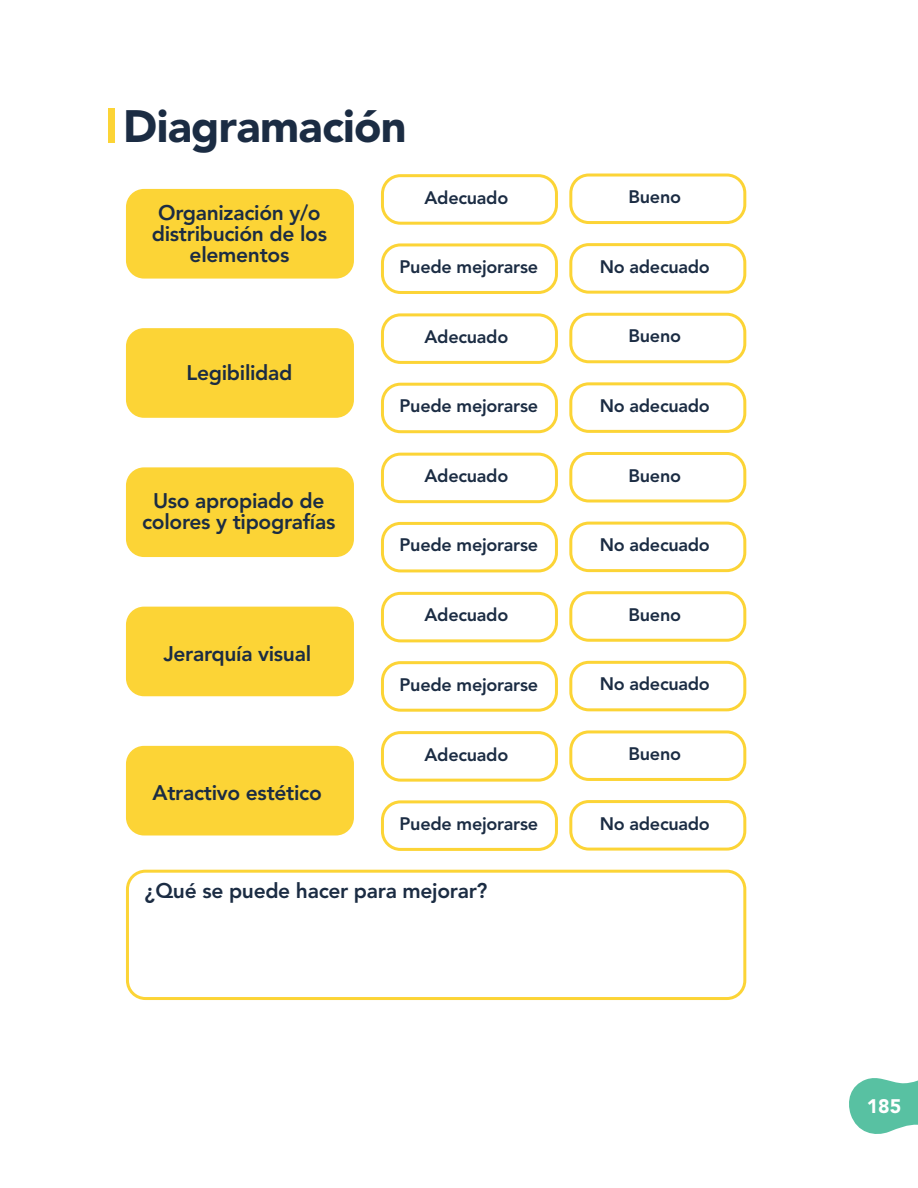
<style>
.page{position:relative;width:918px;height:1188px;background:#fff}
.page>*{position:absolute;margin:0;border:0;box-sizing:border-box;transform-origin:0 0}
.t1{font:900 45px "Avenir LT Std";letter-spacing:-.015em;color:#1b2c43}
.t2{font:800 21px/21px "Avenir LT Std";letter-spacing:-.015em;color:#1b2c43;text-align:center}
.t3{font:900 19.5px "Avenir LT Std";color:#fff}
.t4{font:800 18px "Avenir LT Std";letter-spacing:-.015em;color:#1b2c43}
</style>
<div class="page">
<svg style="left:849px;top:1078px;width:69px;height:56px"></svg>
<div style="left:126px;top:189px;width:228px;height:90px;background:#fcd436;border-radius:18px"></div>
<div style="left:126px;top:328px;width:228px;height:90px;background:#fcd436;border-radius:18px"></div>
<div style="left:126px;top:467px;width:228px;height:90px;background:#fcd436;border-radius:18px"></div>
<div style="left:126px;top:607px;width:228px;height:89px;background:#fcd436;border-radius:18px"></div>
<div style="left:126px;top:746px;width:228px;height:90px;background:#fcd436;border-radius:18px"></div>
<div style="left:381px;top:174px;width:177px;height:51px;border:3px solid #fcd436;border-radius:18px"></div>
<div style="left:381px;top:313px;width:177px;height:51px;border:3px solid #fcd436;border-radius:18px"></div>
<div style="left:381px;top:453px;width:177px;height:50px;border:3px solid #fcd436;border-radius:18px"></div>
<div style="left:381px;top:592px;width:177px;height:50px;border:3px solid #fcd436;border-radius:18px"></div>
<div style="left:381px;top:731px;width:177px;height:51px;border:3px solid #fcd436;border-radius:18px"></div>
<div style="left:381px;top:243px;width:177px;height:51px;border:3px solid #fcd436;border-radius:18px"></div>
<div style="left:381px;top:383px;width:177px;height:50px;border:3px solid #fcd436;border-radius:18px"></div>
<div style="left:381px;top:522px;width:177px;height:50px;border:3px solid #fcd436;border-radius:18px"></div>
<div style="left:381px;top:661px;width:177px;height:51px;border:3px solid #fcd436;border-radius:18px"></div>
<div style="left:381px;top:800px;width:177px;height:51px;border:3px solid #fcd436;border-radius:18px"></div>
<div style="left:569px;top:174px;width:177px;height:50px;border:3px solid #fcd436;border-radius:18px"></div>
<div style="left:569px;top:313px;width:177px;height:50px;border:3px solid #fcd436;border-radius:18px"></div>
<div style="left:569px;top:452px;width:177px;height:51px;border:3px solid #fcd436;border-radius:18px"></div>
<div style="left:569px;top:591px;width:177px;height:51px;border:3px solid #fcd436;border-radius:18px"></div>
<div style="left:569px;top:730px;width:177px;height:51px;border:3px solid #fcd436;border-radius:18px"></div>
<div style="left:569px;top:243px;width:177px;height:51px;border:3px solid #fcd436;border-radius:18px"></div>
<div style="left:569px;top:382px;width:177px;height:51px;border:3px solid #fcd436;border-radius:18px"></div>
<div style="left:569px;top:522px;width:177px;height:50px;border:3px solid #fcd436;border-radius:18px"></div>
<div style="left:569px;top:661px;width:177px;height:50px;border:3px solid #fcd436;border-radius:18px"></div>
<div style="left:569px;top:800px;width:177px;height:51px;border:3px solid #fcd436;border-radius:18px"></div>
<div style="left:108px;top:108px;width:6px;height:34px;background:#fcd436"></div>
<div style="left:126px;top:870px;width:620px;height:130px;border:3px solid #fcd436;border-radius:18px"></div>
<h1 class="t1" style="left:123px;top:99px;width:285px">Diagramación</h1>
<p class="t2" style="left:152px;top:202px;width:177px">Organización y/o distribución de los elementos</p>
<p class="t2" style="left:187px;top:362px;width:107px">Legibilidad</p>
<p class="t2" style="left:142px;top:490px;width:195px">Uso apropiado de colores y tipografías</p>
<p class="t2" style="left:163px;top:643px;width:149px">Jerarquía visual</p>
<p class="t2" style="left:153px;top:783px;width:171px">Atractivo estético</p>
<p class="t4" style="left:425px;top:187px;width:85px">Adecuado</p>
<p class="t4" style="left:400px;top:256px;width:140px">Puede mejorarse</p>
<p class="t4" style="left:425px;top:326px;width:85px">Adecuado</p>
<p class="t4" style="left:400px;top:395px;width:140px">Puede mejorarse</p>
<p class="t4" style="left:425px;top:465px;width:85px">Adecuado</p>
<p class="t4" style="left:400px;top:535px;width:140px">Puede mejorarse</p>
<p class="t4" style="left:425px;top:605px;width:85px">Adecuado</p>
<p class="t4" style="left:400px;top:674px;width:140px">Puede mejorarse</p>
<p class="t4" style="left:425px;top:744px;width:85px">Adecuado</p>
<p class="t4" style="left:400px;top:813px;width:140px">Puede mejorarse</p>
<p class="t2" style="left:145px;top:880px;width:344px">¿Qué se puede hacer para mejorar?</p>
<p class="t4" style="left:629px;top:186px;width:54px">Bueno</p>
<p class="t4" style="left:600px;top:256px;width:112px">No adecuado</p>
<p class="t4" style="left:629px;top:325px;width:54px">Bueno</p>
<p class="t4" style="left:600px;top:395px;width:112px">No adecuado</p>
<p class="t4" style="left:629px;top:465px;width:54px">Bueno</p>
<p class="t4" style="left:600px;top:534px;width:112px">No adecuado</p>
<p class="t4" style="left:629px;top:604px;width:54px">Bueno</p>
<p class="t4" style="left:600px;top:673px;width:112px">No adecuado</p>
<p class="t4" style="left:629px;top:743px;width:54px">Bueno</p>
<p class="t4" style="left:600px;top:813px;width:112px">No adecuado</p>
<p class="t3" style="left:867px;top:1095px;width:36px">185</p>
</div>
